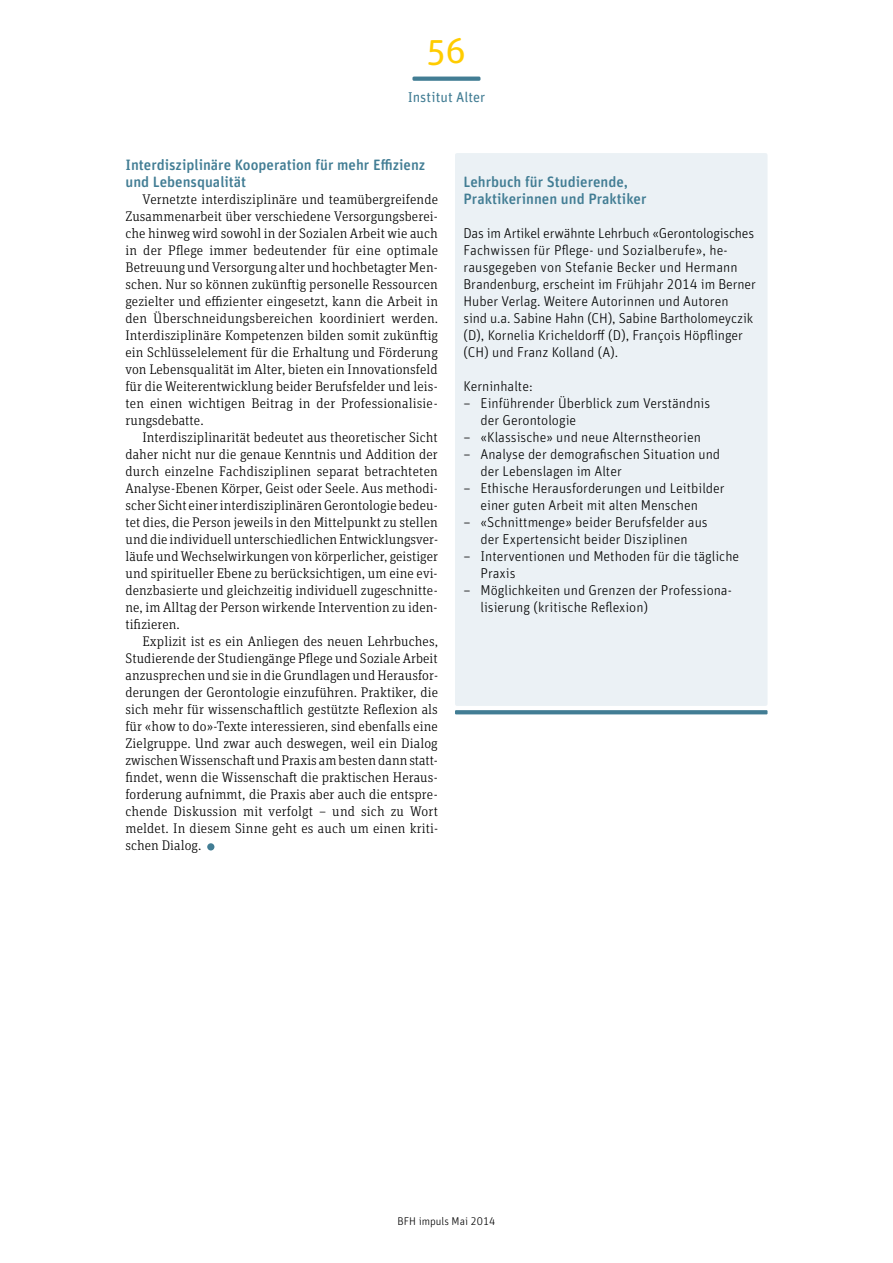
<style>
.page{position:relative;width:893px;height:1263px;background:#fff}
.page>*{position:absolute;margin:0;border:0;box-sizing:border-box;transform-origin:0 0}
.t1{font:36px "Unit Rounded Pro";color:#fc0}
.t2{font:500 15px/17px "Unit Rounded Pro";color:#427d94}
.t3{font:300 14.25px/17px "Unit Rounded Pro";color:#000}
.t4{font:14.25px "Unit Rounded Pro";color:#427d94}
.t5{font:300 13.95px/17px "Unit Slab Pro";letter-spacing:.005em;color:#000;text-align:justify}
.t6{font:300 11.25px "Unit Rounded Pro";color:#000}
</style>
<div class="page">
<svg style="left:412px;top:77px;width:68px;height:4px"></svg>
<div style="left:207px;top:843px;width:7px;height:7px;background:#427d94;border-radius:50%"></div>
<div style="left:455px;top:153px;width:312px;height:553px;background:#ebf1f5;border-radius:2px"></div>
<svg style="left:455px;top:710px;width:312px;height:4px"></svg>
<h1 class="t1" style="left:427px;top:25px;width:41px">56</h1>
<p class="t4" style="left:408px;top:87px;width:79px">Institut Alter</p>
<p class="t2" style="left:125px;top:156px;width:301px">Interdisziplinäre Kooperation für mehr Effizienz und Lebensqualität</p>
<p class="t5" style="left:125px;top:190px;width:314px;text-indent:17px">Vernetzte interdisziplinäre und teamübergreifende Zusammenarbeit über verschiedene Versorgungsberei&shy;che hinweg wird sowohl in der Sozialen Arbeit wie auch in der Pflege immer bedeutender für eine optimale Betreuung und Versorgung alter und hochbetagter Men&shy;schen. Nur so können zukünftig personelle Ressourcen gezielter und effizienter eingesetzt, kann die Arbeit in den Überschneidungsbereichen koordiniert werden.<br>Interdisziplinäre Kompetenzen bilden somit zukünftig ein Schlüsselelement für die Erhaltung und Förderung von Lebensqualität im Alter, bieten ein Innovationsfeld für die Weiterentwicklung beider Berufsfelder und leis&shy;ten einen wichtigen Beitrag in der Professionalisie&shy;rungsdebatte.</p>
<p class="t5" style="left:125px;top:428px;width:314px;text-indent:17px">Interdisziplinarität bedeutet aus theoretischer Sicht daher nicht nur die genaue Kenntnis und Addition der durch einzelne Fachdisziplinen separat betrachteten Analyse-Ebenen Körper, Geist oder Seele. Aus methodi&shy;scher Sicht einer interdisziplinären Gerontologie bedeu&shy;tet dies, die Person jeweils in den Mittelpunkt zu stellen und die individuell unterschiedlichen Entwicklungsver&shy;läufe und Wechselwirkungen von körperlicher, geistiger und spiritueller Ebene zu berücksichtigen, um eine evi&shy;denzbasierte und gleichzeitig individuell zugeschnitte&shy;ne, im Alltag der Person wirkende Intervention zu iden&shy;tifizieren.</p>
<p class="t5" style="left:125px;top:632px;width:314px;text-indent:17px">Explizit ist es ein Anliegen des neuen Lehrbuches, Studierende der Studiengänge Pflege und Soziale Arbeit anzusprechen und sie in die Grundlagen und Herausfor&shy;derungen der Gerontologie einzuführen. Praktiker, die sich mehr für wissenschaftlich gestützte Reflexion als für «how to do»-Texte interessieren, sind ebenfalls eine Zielgruppe. Und zwar auch deswegen, weil ein Dialog zwischen Wissenschaft und Praxis am besten dann statt&shy;findet, wenn die Wissenschaft die praktischen Heraus&shy;forderung aufnimmt, die Praxis aber auch die entspre&shy;chende Diskussion mit verfolgt – und sich zu Wort meldet. In diesem Sinne geht es auch um einen kriti&shy;schen Dialog.</p>
<p class="t2" style="left:463px;top:173px;width:184px">Lehrbuch für Studierende,<br>Praktikerinnen und Praktiker</p>
<p class="t3" style="left:463px;top:224px;width:294px">Das im Artikel erwähnte Lehrbuch «Gerontologisches Fachwissen für Pflege- und Sozialberufe», he&shy;rausgegeben von Stefanie Becker und Hermann Brandenburg, erscheint im Frühjahr 2014 im Berner Huber Verlag. Weitere Autorinnen und Autoren<br>sind u.a. Sabine Hahn (CH), Sabine Bartholomeyczik (D), Kornelia Kricheldorff (D), François Höpflinger (CH) und Franz Kolland (A).</p>
<p class="t3" style="left:463px;top:378px;width:71px">Kerninhalte:</p>
<p class="t3" style="left:480px;top:395px;width:231px;text-indent:-17px">– Einführender Überblick zum Verständnis der Gerontologie</p>
<p class="t3" style="left:463px;top:429px;width:239px">– «Klassische» und neue Alternstheorien</p>
<p class="t3" style="left:480px;top:446px;width:241px;text-indent:-17px">– Analyse der demografischen Situation und der Lebenslagen im Alter</p>
<p class="t3" style="left:480px;top:480px;width:246px;text-indent:-17px">– Ethische Herausforderungen und Leitbilder einer guten Arbeit mit alten Menschen</p>
<p class="t3" style="left:463px;top:514px;width:246px;text-align:center">– «Schnittmenge» beider Berufsfelder aus der Expertensicht beider Disziplinen</p>
<p class="t3" style="left:480px;top:548px;width:260px;text-indent:-17px">– Interventionen und Methoden für die tägliche<br>Praxis</p>
<p class="t3" style="left:480px;top:582px;width:251px;text-indent:-17px">– Möglichkeiten und Grenzen der Professiona&shy;lisierung (kritische Reflexion)</p>
<p class="t6" style="left:398px;top:1213px;width:99px">BFH impuls Mai 2014</p>
</div>
